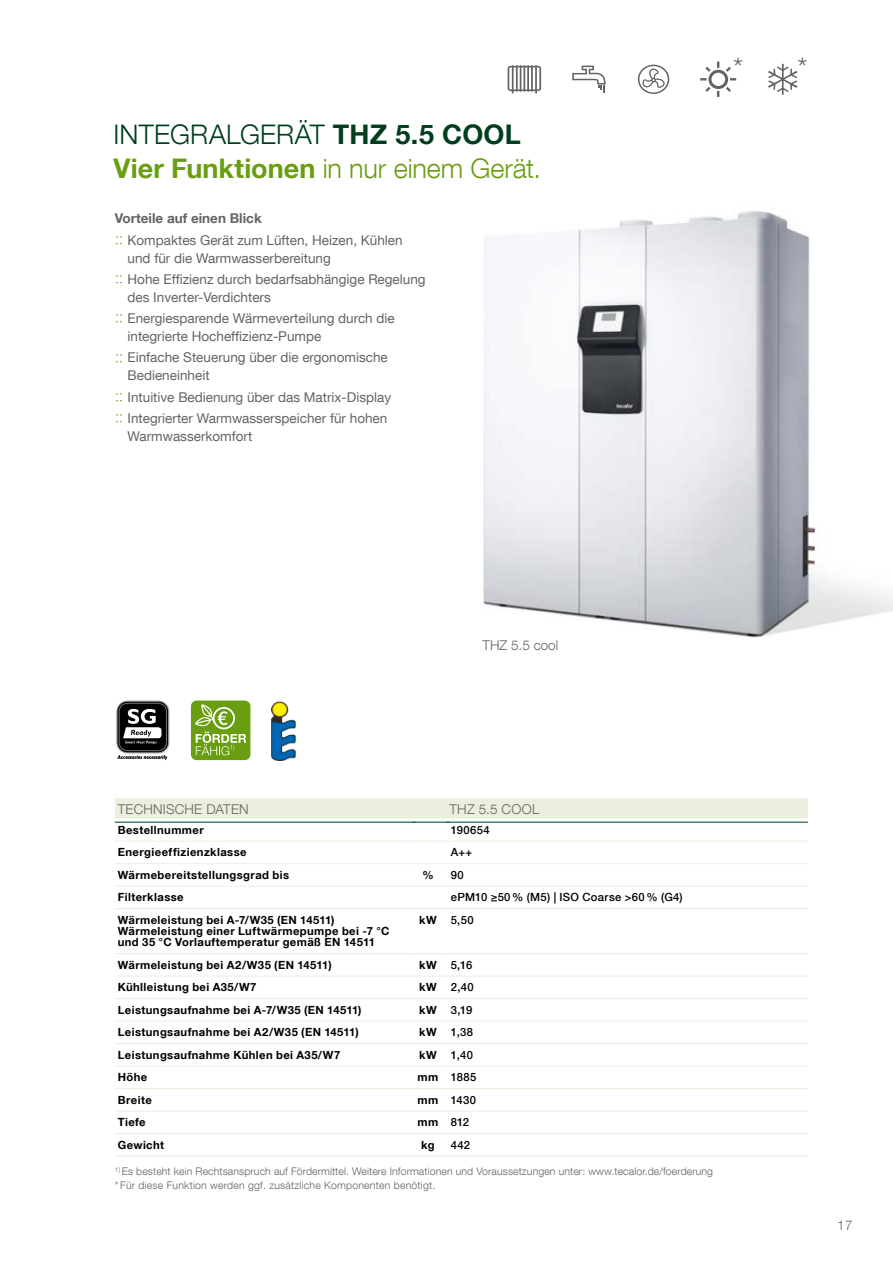
<style>
.page{position:relative;width:893px;height:1263px;background:#fff}
.page>*{position:absolute;margin:0;border:0;box-sizing:border-box;transform-origin:0 0}
.t1{font:300 28.5px "Helvetica Neue LT Com";color:#626463}
.t2{font:300 27px/33.8px "Helvetica Neue LT Com";color:#699e11}
.t3{font:13.5px/21.1px "Helvetica Neue LT Com";color:#626463}
.t4{font:300 13.5px "Helvetica Neue LT Com";letter-spacing:.015em;color:#626463}
.t5{font:700 11.25px/11.2px "Helvetica Neue LT Com";letter-spacing:.035em;color:#000}
.t6{font:500 11.25px "Helvetica Neue LT Com";letter-spacing:.03em;color:#000}
.t7{font:300 10.5px/13.5px "Helvetica Neue LT Com";letter-spacing:.01em;color:#626463}
.s1{color:#003e1d}
.s2{font-weight:700;color:#003e1d}
.s3{font-weight:700}
.s4{font-family:"Times New Roman";font-size:16.5px;color:#699e11}
</style>
<div class="page">
<img style="left:483px;top:211px;width:410px;height:428px">
<svg style="left:508px;top:65px;width:33px;height:28px"></svg>
<svg style="left:572px;top:66px;width:34px;height:27px"></svg>
<svg style="left:638px;top:65px;width:31px;height:29px"></svg>
<svg style="left:768px;top:64px;width:30px;height:31px"></svg>
<svg style="left:700px;top:62px;width:36px;height:35px"></svg>
<svg style="left:116px;top:700px;width:53px;height:60px"></svg>
<div style="left:191px;top:700px;width:59px;height:60px;background:#699e11;border-radius:6px"></div>
<svg style="left:195px;top:704px;width:51px;height:51px"></svg>
<img style="left:272px;top:701px;width:25px;height:59px">
<svg style="left:115px;top:798px;width:693px;height:21px;background:#ebefdf"></svg>
<hr style="left:115px;top:841px;width:297px;height:1px;background:#ebefde">
<hr style="left:412px;top:841px;width:34px;height:1px;background:#ebefde">
<hr style="left:446px;top:841px;width:362px;height:1px;background:#ebefde">
<hr style="left:115px;top:863px;width:297px;height:1px;background:#ebefde">
<hr style="left:412px;top:863px;width:34px;height:1px;background:#ebefde">
<hr style="left:446px;top:863px;width:362px;height:1px;background:#ebefde">
<hr style="left:115px;top:886px;width:297px;height:1px;background:#ebefde">
<hr style="left:412px;top:886px;width:34px;height:1px;background:#ebefde">
<hr style="left:446px;top:886px;width:362px;height:1px;background:#ebefde">
<hr style="left:115px;top:908px;width:297px;height:1px;background:#ebefde">
<hr style="left:412px;top:908px;width:34px;height:1px;background:#ebefde">
<hr style="left:446px;top:908px;width:362px;height:1px;background:#ebefde">
<hr style="left:115px;top:953px;width:297px;height:1px;background:#ebefde">
<hr style="left:412px;top:953px;width:34px;height:1px;background:#ebefde">
<hr style="left:446px;top:953px;width:362px;height:1px;background:#ebefde">
<hr style="left:115px;top:976px;width:297px;height:1px;background:#ebefde">
<hr style="left:412px;top:976px;width:34px;height:1px;background:#ebefde">
<hr style="left:446px;top:976px;width:362px;height:1px;background:#ebefde">
<hr style="left:115px;top:998px;width:297px;height:1px;background:#ebefde">
<hr style="left:412px;top:998px;width:34px;height:1px;background:#ebefde">
<hr style="left:446px;top:998px;width:362px;height:1px;background:#ebefde">
<hr style="left:115px;top:1021px;width:297px;height:1px;background:#ebefde">
<hr style="left:412px;top:1021px;width:34px;height:1px;background:#ebefde">
<hr style="left:446px;top:1021px;width:362px;height:1px;background:#ebefde">
<hr style="left:115px;top:1043px;width:297px;height:1px;background:#ebefde">
<hr style="left:412px;top:1043px;width:34px;height:1px;background:#ebefde">
<hr style="left:446px;top:1043px;width:362px;height:1px;background:#ebefde">
<hr style="left:115px;top:1066px;width:297px;height:1px;background:#ebefde">
<hr style="left:412px;top:1066px;width:34px;height:1px;background:#ebefde">
<hr style="left:446px;top:1066px;width:362px;height:1px;background:#ebefde">
<hr style="left:115px;top:1088px;width:297px;height:1px;background:#ebefde">
<hr style="left:412px;top:1088px;width:34px;height:1px;background:#ebefde">
<hr style="left:446px;top:1088px;width:362px;height:1px;background:#ebefde">
<hr style="left:115px;top:1111px;width:297px;height:1px;background:#ebefde">
<hr style="left:412px;top:1111px;width:34px;height:1px;background:#ebefde">
<hr style="left:446px;top:1111px;width:362px;height:1px;background:#ebefde">
<hr style="left:115px;top:1133px;width:297px;height:1px;background:#ebefde">
<hr style="left:412px;top:1133px;width:34px;height:1px;background:#ebefde">
<hr style="left:446px;top:1133px;width:362px;height:1px;background:#ebefde">
<hr style="left:115px;top:1156px;width:297px;height:1px;background:#ebefde">
<hr style="left:412px;top:1156px;width:34px;height:1px;background:#ebefde">
<hr style="left:446px;top:1156px;width:362px;height:1px;background:#ebefde">
<hr style="left:115px;top:822px;width:300px;height:1px;background:#00612d">
<hr style="left:412px;top:822px;width:37px;height:1px;background:#00612d">
<hr style="left:446px;top:822px;width:362px;height:1px;background:#00612d">
<h2 class="t2" style="left:114px;top:117px;width:429px"><span class="s1">INTEGRALGERÄT</span> <span class="s2">THZ 5.5 COOL<br></span><span class="s3">Vier Funktionen</span> in nur einem Gerät.</h2>
<p class="t3" style="left:115px;top:206px;width:289px;line-height:22.2px"><span class="s3">Vorteile auf einen Blick<br></span><span class="s4">::</span> Kompaktes Gerät zum Lüften, Heizen, Kühlen</p>
<p class="t3" style="left:115px;top:247px;width:312px;text-indent:13px">und für die Warmwasserbereitung<br><span class="s4">::</span> Hohe Effizienz durch bedarfsabhängige Regelung</p>
<p class="t3" style="left:115px;top:286px;width:281px;text-indent:13px">des Inverter-Verdichters<br><span class="s4">::</span> Energiesparende Wärmeverteilung durch die</p>
<p class="t3" style="left:115px;top:325px;width:274px;text-indent:13px">integrierte Hocheffizienz-Pumpe<br><span class="s4">::</span> Einfache Steuerung über die ergonomische</p>
<p class="t3" style="left:115px;top:365px;width:278px;text-indent:13px">Bedieneinheit<br><span class="s4">::</span> Intuitive Bedienung über das Matrix-Display <span class="s4">::</span> Integrierter Warmwasserspeicher für hohen</p>
<p class="t3" style="left:128px;top:425px;width:126px">Warmwasserkomfort</p>
<h1 class="t1" style="left:733px;top:50px;width:76px">* *</h1>
<p class="t4" style="left:483px;top:637px;width:77px">THZ 5.5 cool</p>
<p class="t4" style="left:118px;top:801px;width:132px">TECHNISCHE DATEN</p>
<p class="t4" style="left:449px;top:801px;width:91px">THZ 5.5 COOL</p>
<p class="t5" style="left:118px;top:824px;width:88px">Bestellnummer</p>
<p class="t6" style="left:451px;top:823px;width:41px">190654</p>
<p class="t5" style="left:118px;top:846px;width:130px">Energieeffizienzklasse</p>
<p class="t6" style="left:451px;top:846px;width:23px">A++</p>
<p class="t5" style="left:118px;top:869px;width:173px">Wärmebereitstellungsgrad bis</p>
<p class="t5" style="left:422px;top:869px;width:13px">%</p>
<p class="t6" style="left:451px;top:868px;width:15px">90</p>
<p class="t5" style="left:118px;top:891px;width:67px">Filterklasse</p>
<p class="t6" style="left:451px;top:891px;width:233px">ePM10 ≥50% (M5) | ISO Coarse &gt;60% (G4)</p>
<p class="t5" style="left:118px;top:914px;width:273px">Wärmeleistung bei A-7/W35 (EN 14511)<br>Wärmeleistung einer Luftwärmepumpe bei -7 °C und 35 °C Vorlauftemperatur gemäß EN 14511</p>
<p class="t6" style="left:419px;top:913px;width:56px"><span class="s3">kW</span> 5,50</p>
<p class="t5" style="left:118px;top:959px;width:215px">Wärmeleistung bei A2/W35 (EN 14511)</p>
<p class="t6" style="left:419px;top:958px;width:54px"><span class="s3">kW</span> 5,16</p>
<p class="t5" style="left:118px;top:981px;width:140px">Kühlleistung bei A35/W7</p>
<p class="t6" style="left:419px;top:980px;width:56px"><span class="s3">kW</span> 2,40</p>
<p class="t5" style="left:118px;top:1004px;width:245px">Leistungsaufnahme bei A-7/W35 (EN 14511)</p>
<p class="t6" style="left:419px;top:1003px;width:55px"><span class="s3">kW</span> 3,19</p>
<p class="t5" style="left:118px;top:1026px;width:242px">Leistungsaufnahme bei A2/W35 (EN 14511)</p>
<p class="t6" style="left:419px;top:1025px;width:55px"><span class="s3">kW</span> 1,38</p>
<p class="t5" style="left:118px;top:1049px;width:224px">Leistungsaufnahme Kühlen bei A35/W7</p>
<p class="t6" style="left:419px;top:1048px;width:55px"><span class="s3">kW</span> 1,40</p>
<p class="t5" style="left:118px;top:1071px;width:31px">Höhe</p>
<p class="t6" style="left:418px;top:1070px;width:60px"><span class="s3">mm</span> 1885</p>
<p class="t5" style="left:118px;top:1094px;width:36px">Breite</p>
<p class="t6" style="left:418px;top:1093px;width:60px"><span class="s3">mm</span> 1430</p>
<p class="t5" style="left:118px;top:1116px;width:29px">Tiefe</p>
<p class="t6" style="left:418px;top:1115px;width:53px"><span class="s3">mm</span> 812</p>
<p class="t5" style="left:118px;top:1139px;width:48px">Gewicht</p>
<p class="t5" style="left:421px;top:1139px;width:15px">kg</p>
<p class="t6" style="left:451px;top:1138px;width:21px">442</p>
<p class="t7" style="left:115px;top:1164px;width:600px"><sup>1)</sup> Es besteht kein Rechtsanspruch auf Fördermittel. Weitere Informationen und Voraussetzungen unter: www.tecalor.de/foerderung * Für diese Funktion werden ggf. zusätzliche Komponenten benötigt.</p>
<p class="t4" style="left:837px;top:1217px;width:17px">17</p>
</div>
